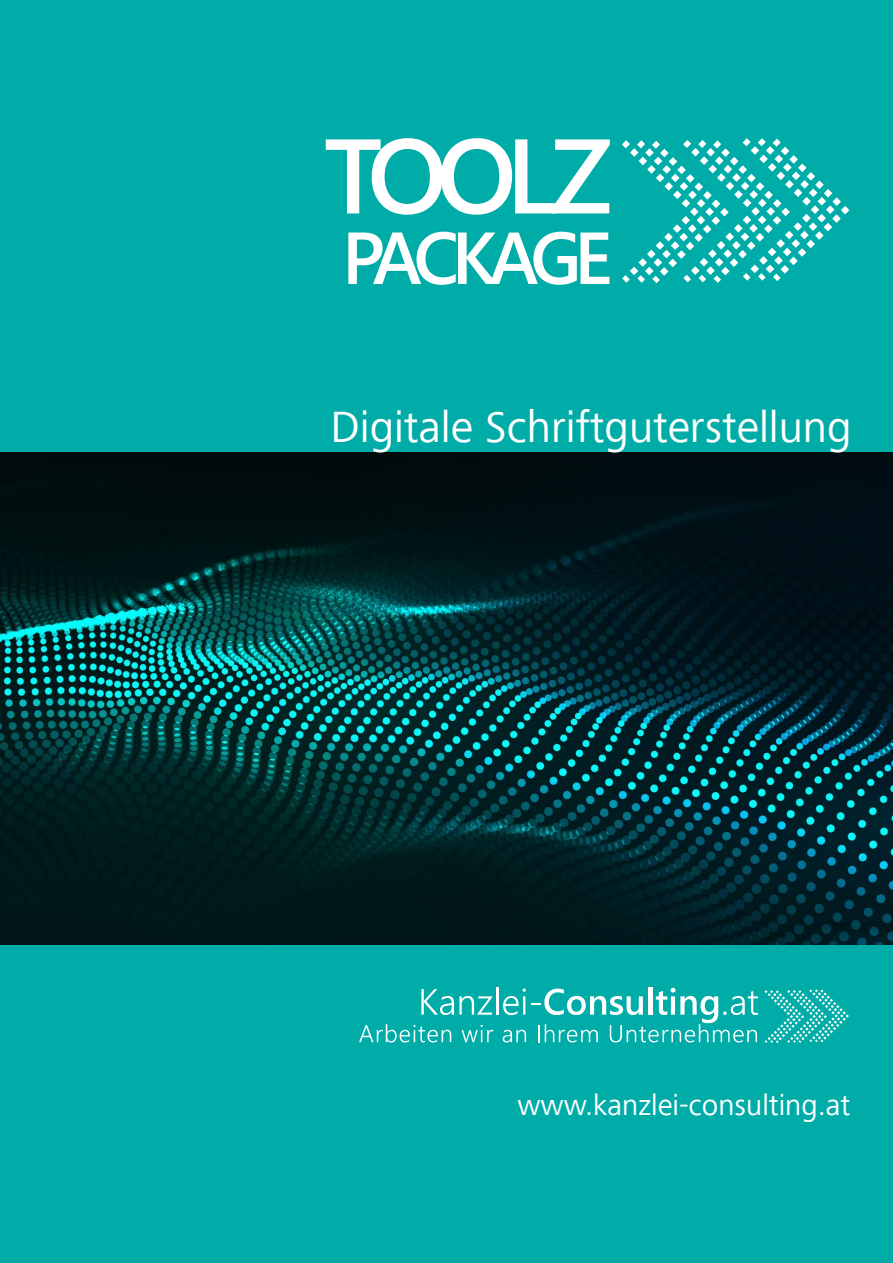
<style>
.page{position:relative;width:893px;height:1263px;background:#00aca8}
.page>*{position:absolute;margin:0;border:0;box-sizing:border-box;transform-origin:0 0}
.t1{font:600 105.75px "Segoe UI";letter-spacing:-.1em;color:#fff}
.t2{font:600 73.5px "Segoe UI";letter-spacing:-.105em;color:#fff}
.t3{font:45px "Frutiger Next Com";color:#fff}
.t4{font:30px "Frutiger Next Com";color:#fff}
</style>
<div class="page">
<img style="left:0;top:453px;width:893px;height:492px">
<svg style="left:622px;top:138px;width:227px;height:145px"></svg>
<svg style="left:421px;top:989px;width:71px;height:26px"></svg>
<hr style="left:496px;top:987px;width:2px;height:28px;background:#fff">
<svg style="left:359px;top:1024px;width:92px;height:18px"></svg>
<svg style="left:462px;top:1025px;width:31px;height:17px"></svg>
<svg style="left:503px;top:987px;width:346px;height:56px"></svg>
<h1 class="t1" style="left:324px;top:115px;width:290px">TOOLZ</h1>
<h2 class="t2" style="left:342px;top:216px;width:272px">PACKAGE</h2>
<p class="t3" style="left:331px;top:409px;width:522px">Digitale Schriftguterstellung</p>
<p class="t4" style="left:517px;top:1093px;width:335px">www.kanzlei-consulting.at</p>
</div>
